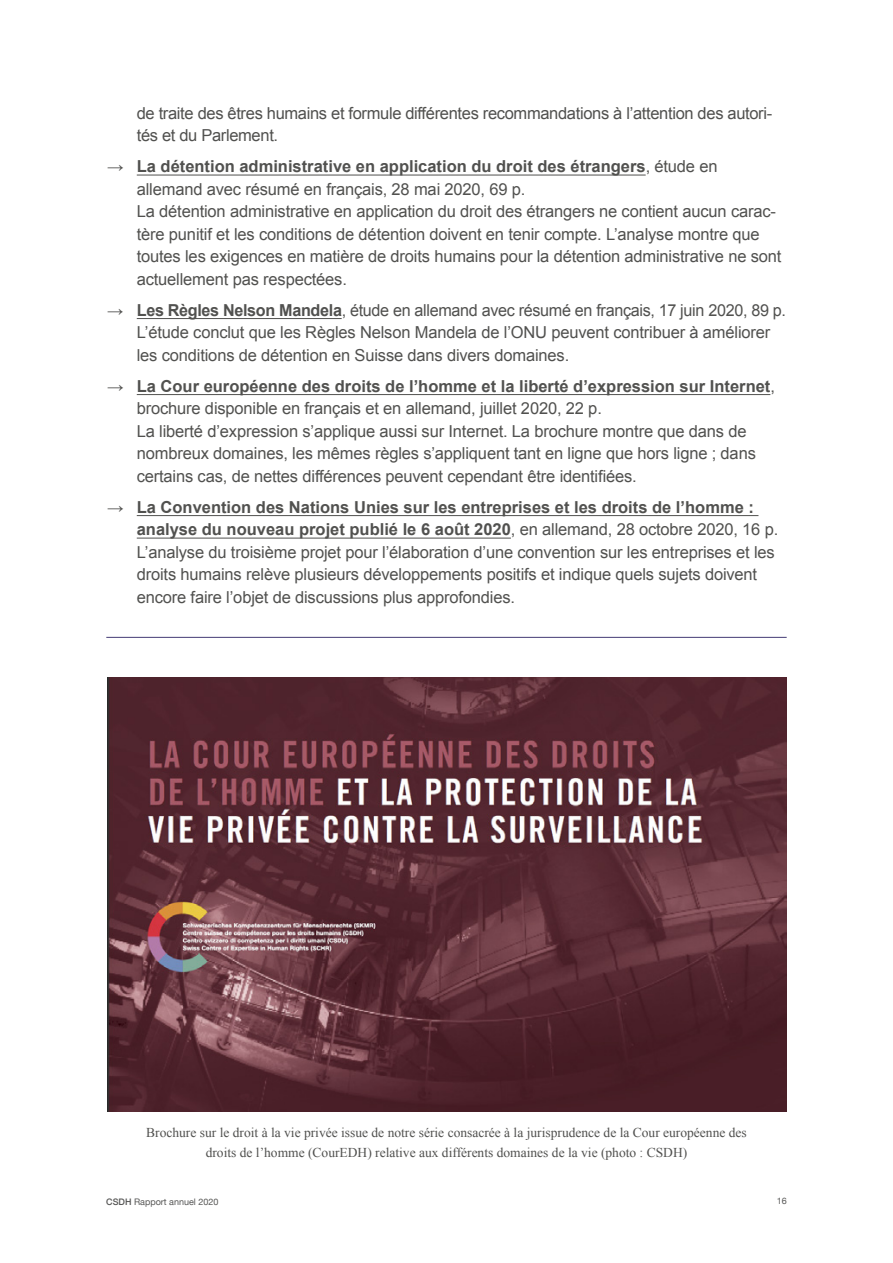
<style>
.page{position:relative;width:893px;height:1263px;background:#fff}
.page>*{position:absolute;margin:0;border:0;box-sizing:border-box;transform-origin:0 0}
.t1{font:16.5px/22.5px "Arial";letter-spacing:-.01em;color:#51514f}
.t2{font:13.5px/19.5px "Times New Roman";color:#51514f;text-align:center}
.t3{font:9px "Helvetica Neue";color:#575756}
.s1{font-weight:700}
.s2{font-weight:500}
</style>
<div class="page">
<hr style="left:137px;top:175px;width:509px;height:1px;background:#51514f">
<hr style="left:137px;top:318px;width:205px;height:1px;background:#51514f">
<hr style="left:137px;top:394px;width:633px;height:1px;background:#51514f">
<hr style="left:137px;top:515px;width:621px;height:1px;background:#51514f">
<hr style="left:137px;top:538px;width:374px;height:1px;background:#51514f">
<hr style="left:106px;top:637px;width:681px;height:1px;background:#443b74">
<img style="left:107px;top:678px;width:680px;height:433px">
<p class="t1" style="left:137px;top:102px;width:637px">de traite des êtres humains et formule différentes recommandations à l’attention des autori&shy;tés et du Parlement.</p>
<p class="t1" style="left:137px;top:155px;width:646px;text-indent:-30px">→ <span class="s1">La détention administrative en application du droit des étrangers</span>, étude en allemand avec résumé en français, 28 mai 2020, 69 p.<br>La détention administrative en application du droit des étrangers ne contient aucun carac&shy;tère punitif et les conditions de détention doivent en tenir compte. L’analyse montre que toutes les exigences en matière de droits humains pour la détention administrative ne sont actuellement pas respectées.</p>
<p class="t1" style="left:137px;top:299px;width:651px;text-indent:-30px">→ <span class="s1">Les Règles Nelson Mandela</span>, étude en allemand avec résumé en français, 17 juin 2020, 89 p.<br>L’étude conclut que les Règles Nelson Mandela de l’ONU peuvent contribuer à améliorer les conditions de détention en Suisse dans divers domaines.</p>
<p class="t1" style="left:137px;top:375px;width:640px;text-indent:-30px">→ <span class="s1">La Cour européenne des droits de l’homme et la liberté d’expression sur Internet</span>, brochure disponible en français et en allemand, juillet 2020, 22 p.<br>La liberté d’expression s’applique aussi sur Internet. La brochure montre que dans de nombreux domaines, les mêmes règles s’appliquent tant en ligne que hors ligne ; dans certains cas, de nettes différences peuvent cependant être identifiées.</p>
<p class="t1" style="left:137px;top:496px;width:643px;text-indent:-30px">→ <span class="s1">La Convention des Nations Unies sur les entreprises et les droits de l’homme : analyse du nouveau projet publié le 6 août 2020</span>, en allemand, 28 octobre 2020, 16 p.<br>L’analyse du troisième projet pour l’élaboration d’une convention sur les entreprises et les droits humains relève plusieurs développements positifs et indique quels sujets doivent encore faire l’objet de discussions plus approfondies.</p>
<p class="t2" style="left:146px;top:1123px;width:602px">Brochure sur le droit à la vie privée issue de notre série consacrée à la jurisprudence de la Cour européenne des droits de l’homme (CourEDH) relative aux différents domaines de la vie (photo : CSDH)</p>
<p class="t3" style="left:106px;top:1195px;width:114px"><span class="s2">CSDH</span> Rapport annuel 2020</p>
<p class="t3" style="left:777px;top:1195px;width:12px">16</p>
</div>
